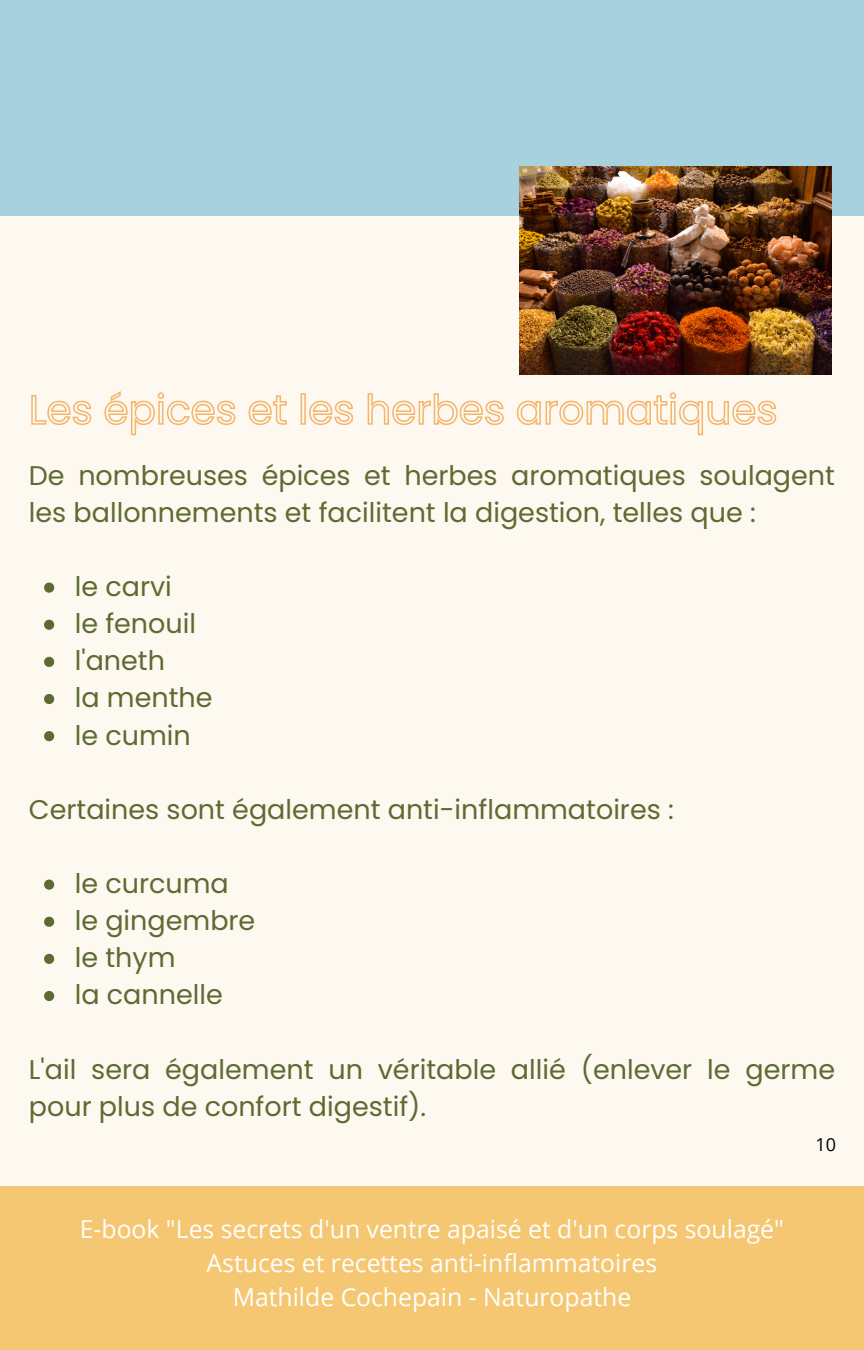
<style>
.page{position:relative;width:864px;height:1350px;background:#fdf8f0}
.page>*{position:absolute;margin:0;border:0;box-sizing:border-box;transform-origin:0 0}
.t1{font:27px/37.1px "Poppins";color:#5d6b32}
.t2{font:24.75px "Open Sans";color:#fcfffe}
.t3{font:18px "Open Sans";color:#000}
</style>
<div class="page">
<div style="left:0;top:0;width:864px;height:216px;background:#a7d2dd"></div>
<div style="left:0;top:1186px;width:864px;height:164px;background:#f6c772"></div>
<svg style="left:44px;top:583px;width:10px;height:10px"></svg>
<svg style="left:44px;top:620px;width:10px;height:10px"></svg>
<svg style="left:44px;top:657px;width:10px;height:10px"></svg>
<svg style="left:44px;top:694px;width:10px;height:10px"></svg>
<svg style="left:44px;top:731px;width:10px;height:10px"></svg>
<svg style="left:44px;top:880px;width:10px;height:10px"></svg>
<svg style="left:44px;top:917px;width:10px;height:10px"></svg>
<svg style="left:44px;top:954px;width:10px;height:10px"></svg>
<svg style="left:44px;top:991px;width:10px;height:10px"></svg>
<img style="left:519px;top:166px;width:313px;height:208px">
<svg style="left:31px;top:391px;width:746px;height:45px"></svg>
<p class="t1" style="left:29px;top:457px;width:808px">De nombreuses épices et herbes aromatiques soulagent les ballonnements et facilitent la digestion, telles que :</p>
<p class="t1" style="left:75px;top:568px;width:99px">le carvi</p>
<p class="t1" style="left:75px;top:605px;width:123px">le fenouil</p>
<p class="t1" style="left:75px;top:642px;width:92px">l'aneth</p>
<p class="t1" style="left:75px;top:679px;width:139px">la menthe</p>
<p class="t1" style="left:75px;top:717px;width:117px">le cumin</p>
<p class="t1" style="left:29px;top:791px;width:646px">Certaines sont également anti-inflammatoires :</p>
<p class="t1" style="left:75px;top:865px;width:156px">le curcuma</p>
<p class="t1" style="left:75px;top:902px;width:182px">le gingembre</p>
<p class="t1" style="left:75px;top:939px;width:102px">le thym</p>
<p class="t1" style="left:75px;top:976px;width:150px">la cannelle</p>
<p class="t1" style="left:29px;top:1051px;width:808px">L'ail sera également un véritable allié (enlever le germe pour plus de confort digestif).</p>
<p class="t2" style="left:80px;top:1212px;width:706px">E-book "Les secrets d'un ventre apaisé et d'un corps soulagé"</p>
<p class="t2" style="left:207px;top:1246px;width:452px">Astuces et recettes anti-inflammatoires</p>
<p class="t2" style="left:233px;top:1279px;width:400px">Mathilde Cochepain - Naturopathe</p>
<p class="t3" style="left:815px;top:1131px;width:22px">10</p>
</div>
